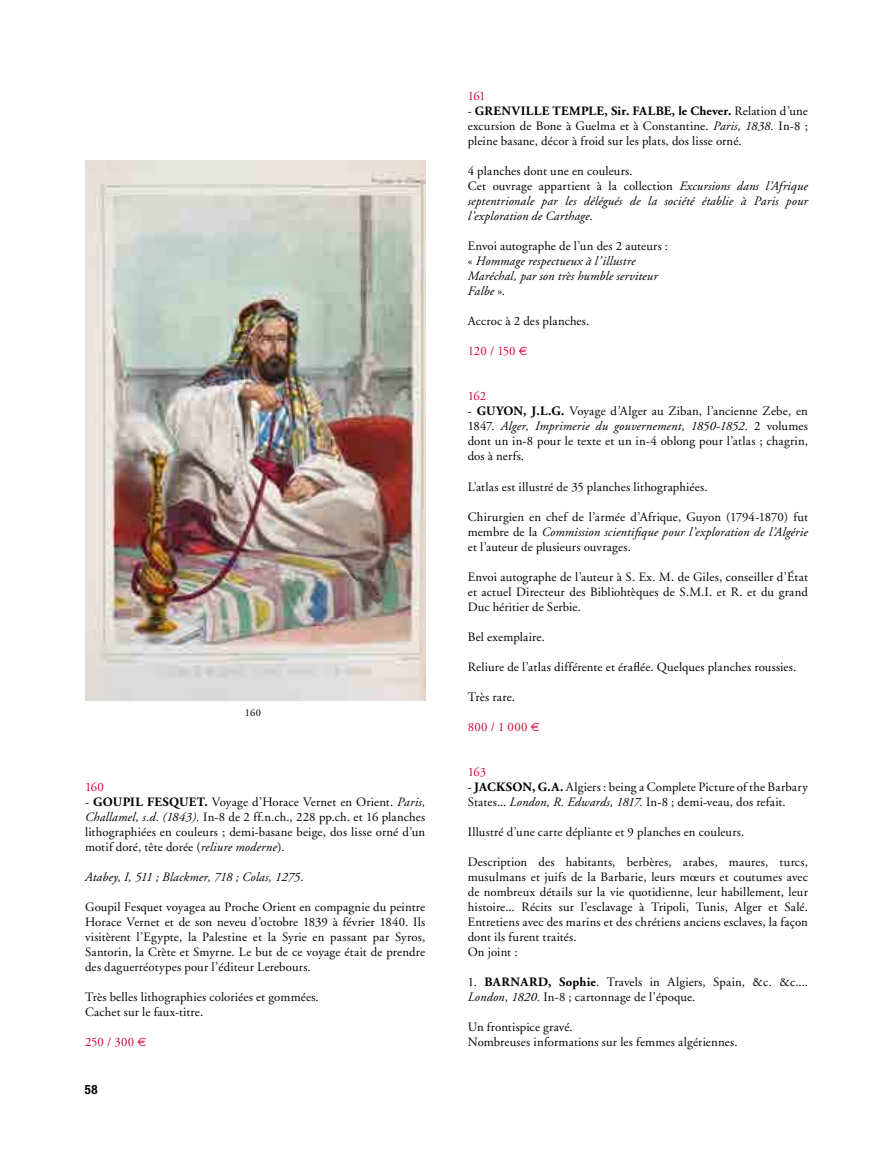
<style>
.page{position:relative;width:893px;height:1149px;background:#fff}
.page>*{position:absolute;margin:0;border:0;box-sizing:border-box;transform-origin:0 0}
.t1{font:12.75px/15px "Adobe Garamond";letter-spacing:.015em;color:#000;text-align:justify}
.t2{font:italic 12.75px/15px "Adobe Garamond";letter-spacing:.015em;color:#000}
.t3{font:12.75px "Adobe Garamond";color:#d30536}
.t4{font:700 condensed 12.75px "Helvetica Neue";color:#000}
.t5{font:10.5px "Adobe Garamond";color:#000}
.s1{font-weight:700}
.s2{font-style:italic}
.s3{font-style:normal}
.s4{font-family:"Euro Sans";font-size:12px}
</style>
<div class="page">
<img style="left:85px;top:160px;width:340px;height:540px">
<p class="t5" style="left:245px;top:706px;width:18px">160</p>
<p class="t3" style="left:85px;top:779px;width:20px">160</p>
<p class="t1" style="left:85px;top:794px;width:342px">- <span class="s1">GOUPIL FESQUET.</span> Voyage d’Horace Vernet en Orient. <span class="s2">Paris, Challamel, s.d. (1843).</span> In-8 de 2 ff.n.ch., 228 pp.ch. et 16 planches lithographiées en couleurs ; demi-basane beige, dos lisse orné d’un motif doré, tête dorée (<span class="s2">reliure moderne</span>).</p>
<p class="t2" style="left:85px;top:869px;width:220px">Atabey, I, 511 ; Blackmer, 718 ; Colas, 1275<span class="s3">.</span></p>
<p class="t1" style="left:85px;top:899px;width:342px">Goupil Fesquet voyagea au Proche Orient en compagnie du peintre Horace Vernet et de son neveu d’octobre 1839 à février 1840. Ils visitèrent l’Egypte, la Palestine et la Syrie en passant par Syros, Santorin, la Crète et Smyrne. Le but de ce voyage était de prendre des daguerréotypes pour l’éditeur Lerebours.</p>
<p class="t1" style="left:85px;top:989px;width:235px">Très belles lithographies coloriées et gommées.<br>Cachet sur le faux-titre.</p>
<p class="t3" style="left:85px;top:1034px;width:63px">250 / 300 <span class="s4">€</span></p>
<p class="t4" style="left:85px;top:1080px;width:14px">58</p>
<p class="t3" style="left:468px;top:89px;width:19px">161</p>
<p class="t1" style="left:468px;top:104px;width:342px">- <span class="s1">GRENVILLE TEMPLE, Sir. FALBE, le Chever.</span> Relation d’une excursion de Bone à Guelma et à Constantine. <span class="s2">Paris, 1838.</span> In-8 ; pleine basane, décor à froid sur les plats, dos lisse orné.</p>
<p class="t2" style="left:468px;top:164px;width:342px"><span class="s3">4 planches dont une en couleurs.<br>Cet ouvrage appartient à la collection</span> Excursions dans l’Afrique septentrionale par les délégués de la société établie à Paris pour l’exploration de Carthage<span class="s3">.</span></p>
<p class="t2" style="left:468px;top:239px;width:202px"><span class="s3">Envoi autographe de l’un des 2 auteurs : «</span> Hommage respectueux à l’illustre<br>Maréchal, par son très humble serviteur<br>Falbe <span class="s3">».</span></p>
<p class="t1" style="left:468px;top:314px;width:123px">Accroc à 2 des planches.</p>
<p class="t3" style="left:468px;top:344px;width:62px">120 / 150 <span class="s4">€</span></p>
<p class="t3" style="left:468px;top:389px;width:20px">162</p>
<p class="t1" style="left:468px;top:404px;width:342px">- <span class="s1">GUYON, J.L.G.</span> Voyage d’Alger au Ziban, l’ancienne Zebe, en 1847. <span class="s2">Alger, Imprimerie du gouvernement, 1850-1852.</span> 2 volumes dont un in-8 pour le texte et un in-4 oblong pour l’atlas ; chagrin, dos à nerfs.</p>
<p class="t1" style="left:468px;top:479px;width:241px">L’atlas est illustré de 35 planches lithographiées.</p>
<p class="t1" style="left:468px;top:509px;width:342px">Chirurgien en chef de l’armée d’Afrique, Guyon (1794-1870) fut membre de la <span class="s2">Commission scientifique pour l’exploration de l’Algérie </span>et l’auteur de plusieurs ouvrages.</p>
<p class="t1" style="left:468px;top:569px;width:342px">Envoi autographe de l’auteur à S. Ex. M. de Giles, conseiller d’État et actuel Directeur des Bibliohtèques de S.M.I. et R. et du grand Duc héritier de Serbie.</p>
<p class="t1" style="left:468px;top:629px;width:79px">Bel exemplaire.</p>
<p class="t1" style="left:468px;top:659px;width:330px">Reliure de l’atlas différente et éraflée. Quelques planches roussies.</p>
<p class="t1" style="left:468px;top:689px;width:49px">Très rare.</p>
<p class="t3" style="left:468px;top:719px;width:73px">800 / 1 000 <span class="s4">€</span></p>
<p class="t3" style="left:468px;top:764px;width:20px">163</p>
<p class="t1" style="left:468px;top:779px;width:342px">- <span class="s1">JACKSON, G.A.</span> Algiers : being a Complete Picture of the Barbary<br>States... <span class="s2">London, R. Edwards, 1817.</span> In-8 ; demi-veau, dos refait.</p>
<p class="t1" style="left:468px;top:824px;width:278px">Illustré d’une carte dépliante et 9 planches en couleurs.</p>
<p class="t1" style="left:468px;top:854px;width:342px;text-align:left">Description des habitants, berbères, arabes, maures, turcs, musulmans et juifs de la Barbarie, leurs mœurs et coutumes avec de nombreux détails sur la vie quotidienne, leur habillement, leur histoire... Récits sur l’esclavage à Tripoli, Tunis, Alger et Salé.<br>Entretiens avec des marins et des chrétiens anciens esclaves, la façon dont ils furent traités.<br>On joint :</p>
<p class="t1" style="left:468px;top:974px;width:342px">1. <span class="s1">BARNARD, Sophie</span>. Travels in Algiers, Spain, &amp;c. &amp;c....<br><span class="s2">London, 1820.</span> In-8 ; cartonnage de l’époque.</p>
<p class="t1" style="left:468px;top:1019px;width:271px">Un frontispice gravé.<br>Nombreuses informations sur les femmes algériennes.</p>
</div>
